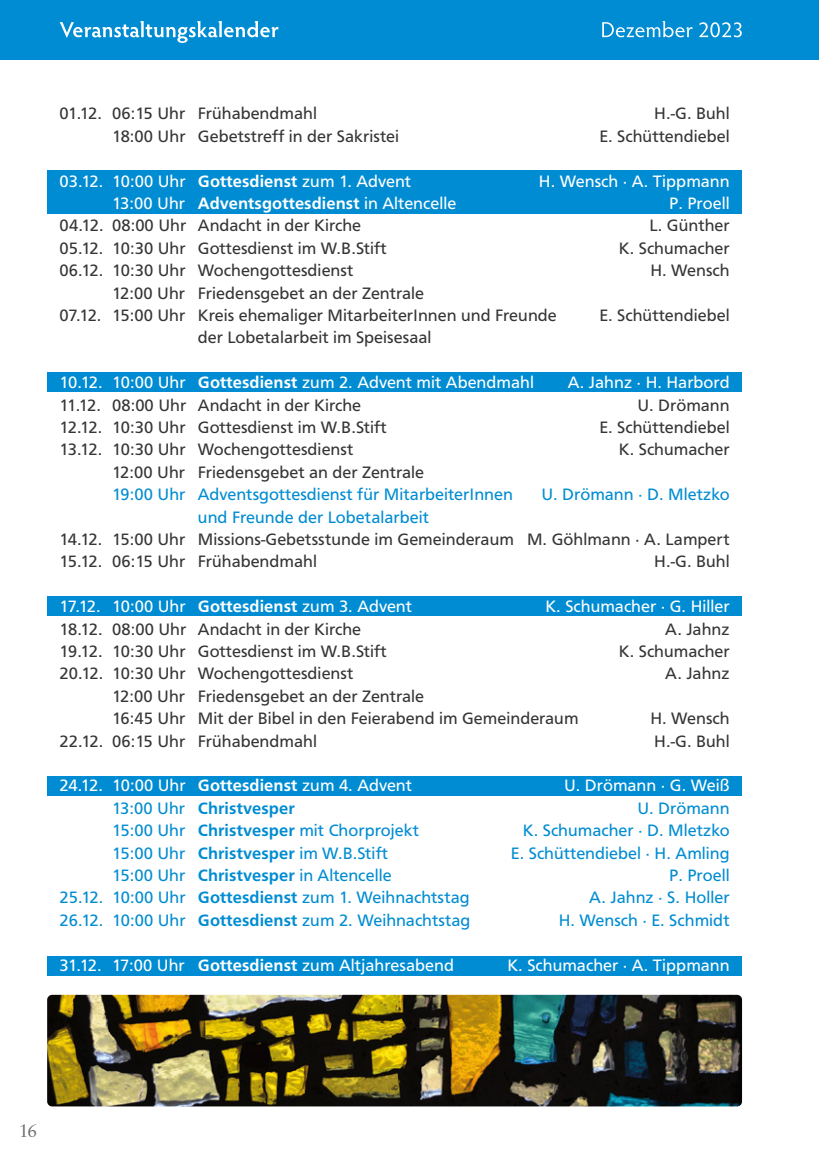
<style>
.page{position:relative;width:819px;height:1166px;background:#fff}
.page>*{position:absolute;margin:0;border:0;box-sizing:border-box;transform-origin:0 0}
.t1{font:19.25px "Savoy";color:#6c6d70}
.t2{font:17.15px "Front Page";letter-spacing:.005em;color:#363536}
.t3{font:17.15px "Front Page";letter-spacing:.005em;color:#008cd2}
.t4{font:17.15px "Front Page";letter-spacing:.005em;color:#fff}
.t5{font:500 17.15px "Front Page";letter-spacing:.005em;color:#008cd2}
.s1{font-weight:500}
.s2{font-weight:400}
</style>
<div class="page">
<div style="left:0;top:0;width:819px;height:60px;background:#008cd2"></div>
<svg style="left:60px;top:21px;width:681px;height:22px"></svg>
<div style="left:47px;top:170px;width:695px;height:44px;background:#008cd2"></div>
<div style="left:47px;top:372px;width:695px;height:20px;background:#008cd2"></div>
<div style="left:47px;top:596px;width:695px;height:20px;background:#008cd2"></div>
<div style="left:47px;top:776px;width:695px;height:19px;background:#008cd2"></div>
<div style="left:47px;top:956px;width:695px;height:20px;background:#008cd2"></div>
<img style="left:47px;top:995px;width:695px;height:111px">
<p class="t2" style="left:60px;top:104px;width:259px">01.12. 06:15 Uhr Frühabendmahl</p>
<p class="t2" style="left:654px;top:104px;width:77px">H.-G. Buhl</p>
<p class="t2" style="left:112px;top:126px;width:288px">18:00 Uhr Gebetstreff in der Sakristei</p>
<p class="t2" style="left:599px;top:126px;width:132px">E. Schüttendiebel</p>
<p class="t4" style="left:60px;top:171px;width:353px">03.12. 10:00 Uhr <span class="s1">Gottesdienst</span> zum 1. Advent</p>
<p class="t4" style="left:539px;top:171px;width:192px">H. Wensch · A. Tippmann</p>
<p class="t4" style="left:112px;top:193px;width:346px">13:00 Uhr <span class="s1">Adventsgottesdienst</span> in Altencelle</p>
<p class="t4" style="left:669px;top:193px;width:62px">P. Proell</p>
<p class="t2" style="left:60px;top:216px;width:303px">04.12. 08:00 Uhr Andacht in der Kirche</p>
<p class="t2" style="left:649px;top:216px;width:82px">L. Günther</p>
<p class="t2" style="left:60px;top:238px;width:328px">05.12. 10:30 Uhr Gottesdienst im W.B.Stift</p>
<p class="t2" style="left:618px;top:238px;width:112px">K. Schumacher</p>
<p class="t2" style="left:60px;top:261px;width:295px">06.12. 10:30 Uhr Wochengottesdienst</p>
<p class="t2" style="left:650px;top:261px;width:81px">H. Wensch</p>
<p class="t2" style="left:112px;top:283px;width:313px">12:00 Uhr Friedensgebet an der Zentrale</p>
<p class="t2" style="left:60px;top:305px;width:499px">07.12. 15:00 Uhr Kreis ehemaliger MitarbeiterInnen und Freunde</p>
<p class="t2" style="left:599px;top:305px;width:132px">E. Schüttendiebel</p>
<p class="t2" style="left:198px;top:328px;width:235px">der Lobetalarbeit im Speisesaal</p>
<p class="t4" style="left:60px;top:373px;width:476px">10.12. 10:00 Uhr <span class="s1">Gottesdienst</span> zum 2. Advent mit Abendmahl</p>
<p class="t4" style="left:567px;top:373px;width:163px">A. Jahnz · H. Harbord</p>
<p class="t2" style="left:60px;top:395px;width:303px">11.12. 08:00 Uhr Andacht in der Kirche</p>
<p class="t2" style="left:637px;top:395px;width:93px">U. Drömann</p>
<p class="t2" style="left:60px;top:417px;width:328px">12.12. 10:30 Uhr Gottesdienst im W.B.Stift</p>
<p class="t2" style="left:599px;top:417px;width:132px">E. Schüttendiebel</p>
<p class="t2" style="left:60px;top:440px;width:295px">13.12. 10:30 Uhr Wochengottesdienst</p>
<p class="t2" style="left:618px;top:440px;width:112px">K. Schumacher</p>
<p class="t2" style="left:112px;top:462px;width:313px">12:00 Uhr Friedensgebet an der Zentrale</p>
<p class="t3" style="left:112px;top:485px;width:402px">19:00 Uhr Adventsgottesdienst für MitarbeiterInnen</p>
<p class="t3" style="left:541px;top:485px;width:189px">U. Drömann · D. Mletzko</p>
<p class="t3" style="left:198px;top:507px;width:233px">und Freunde der Lobetalarbeit</p>
<p class="t2" style="left:60px;top:529px;width:671px">14.12. 15:00 Uhr Missions-Gebetsstunde im Gemeinderaum M. Göhlmann · A. Lampert</p>
<p class="t2" style="left:60px;top:552px;width:259px">15.12. 06:15 Uhr Frühabendmahl</p>
<p class="t2" style="left:654px;top:552px;width:77px">H.-G. Buhl</p>
<p class="t4" style="left:60px;top:597px;width:354px">17.12. 10:00 Uhr <span class="s1">Gottesdienst</span> zum 3. Advent</p>
<p class="t4" style="left:545px;top:597px;width:186px">K. Schumacher · G. Hiller</p>
<p class="t2" style="left:60px;top:619px;width:303px">18.12. 08:00 Uhr Andacht in der Kirche</p>
<p class="t2" style="left:665px;top:619px;width:66px">A. Jahnz</p>
<p class="t2" style="left:60px;top:641px;width:328px">19.12. 10:30 Uhr Gottesdienst im W.B.Stift</p>
<p class="t2" style="left:618px;top:641px;width:112px">K. Schumacher</p>
<p class="t2" style="left:60px;top:664px;width:295px">20.12. 10:30 Uhr Wochengottesdienst</p>
<p class="t2" style="left:665px;top:664px;width:66px">A. Jahnz</p>
<p class="t2" style="left:112px;top:686px;width:313px">12:00 Uhr Friedensgebet an der Zentrale</p>
<p class="t2" style="left:112px;top:709px;width:468px">16:45 Uhr Mit der Bibel in den Feierabend im Gemeinderaum</p>
<p class="t2" style="left:650px;top:709px;width:81px">H. Wensch</p>
<p class="t2" style="left:60px;top:731px;width:259px">22.12. 06:15 Uhr Frühabendmahl</p>
<p class="t2" style="left:654px;top:731px;width:77px">H.-G. Buhl</p>
<p class="t4" style="left:60px;top:776px;width:354px">24.12. 10:00 Uhr <span class="s1">Gottesdienst</span> zum 4. Advent</p>
<p class="t4" style="left:564px;top:776px;width:167px">U. Drömann · G. Weiß</p>
<p class="t5" style="left:112px;top:798px;width:184px"><span class="s2">13:00 Uhr</span> Christvesper</p>
<p class="t3" style="left:637px;top:798px;width:93px">U. Drömann</p>
<p class="t3" style="left:112px;top:821px;width:308px">15:00 Uhr <span class="s1">Christvesper</span> mit Chorprojekt</p>
<p class="t3" style="left:522px;top:821px;width:208px">K. Schumacher · D. Mletzko</p>
<p class="t3" style="left:112px;top:843px;width:277px">15:00 Uhr <span class="s1">Christvesper</span> im W.B.Stift</p>
<p class="t3" style="left:511px;top:843px;width:220px">E. Schüttendiebel · H. Amling</p>
<p class="t3" style="left:112px;top:865px;width:281px">15:00 Uhr <span class="s1">Christvesper</span> in Altencelle</p>
<p class="t3" style="left:669px;top:865px;width:62px">P. Proell</p>
<p class="t3" style="left:60px;top:888px;width:411px">25.12. 10:00 Uhr <span class="s1">Gottesdienst</span> zum 1. Weihnachtstag</p>
<p class="t3" style="left:589px;top:888px;width:142px">A. Jahnz · S. Holler</p>
<p class="t3" style="left:60px;top:910px;width:412px">26.12. 10:00 Uhr <span class="s1">Gottesdienst</span> zum 2. Weihnachtstag</p>
<p class="t3" style="left:558px;top:910px;width:172px">H. Wensch · E. Schmidt</p>
<p class="t4" style="left:60px;top:955px;width:396px">31.12. 17:00 Uhr <span class="s1">Gottesdienst</span> zum Altjahresabend</p>
<p class="t4" style="left:507px;top:955px;width:224px">K. Schumacher · A. Tippmann</p>
<p class="t1" style="left:19px;top:1119px;width:20px">16</p>
</div>
